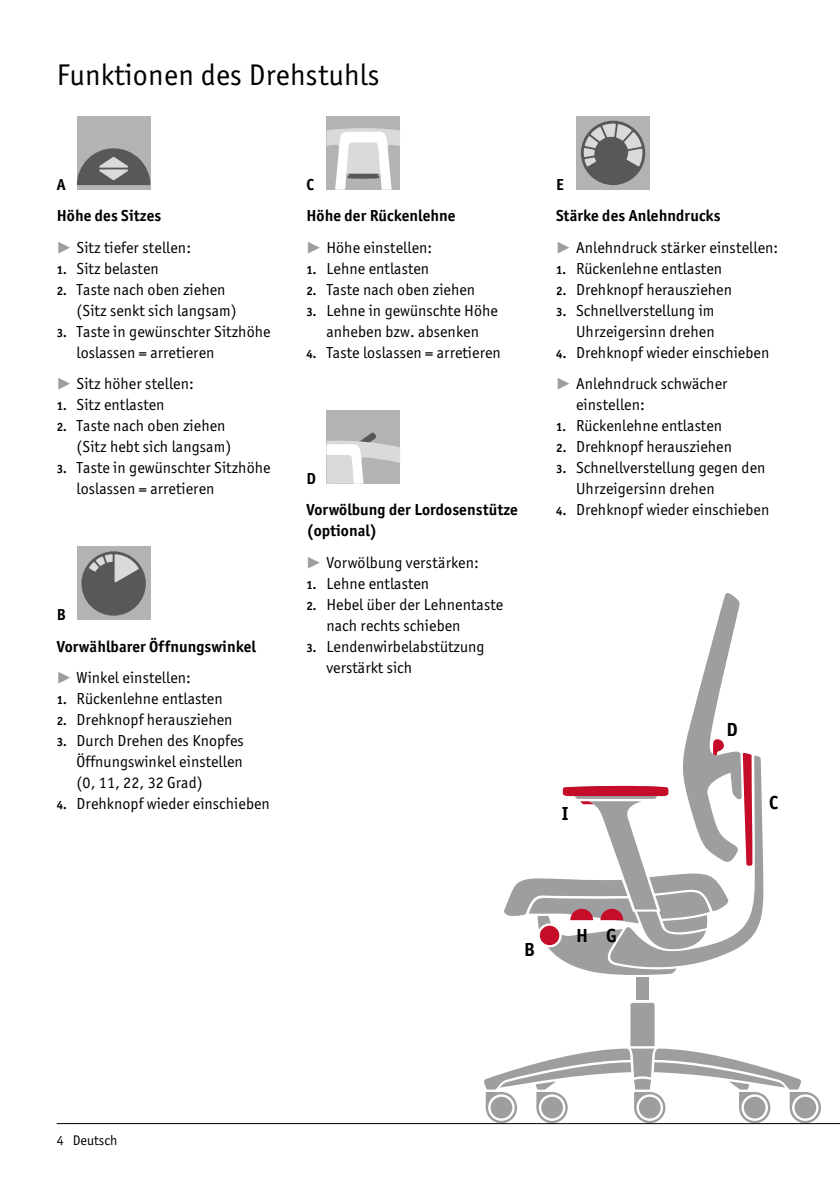
<style>
.page{position:relative;width:840px;height:1191px;background:#fff}
.page>*{position:absolute;margin:0;border:0;box-sizing:border-box;transform-origin:0 0}
.Head_Innen{font:30px "Officina San Itc T";letter-spacing:.01em;color:#000}
.Subline_Bold{font:700 19px "Officina San Itc T";color:#000}
.Text_Book{font:16px/21px "Officina San Itc T";letter-spacing:.005em;color:#000}
.Normal_Bold{font:700 16px/21px "Officina San Itc T";letter-spacing:.005em;color:#000}
.Normal_Bold-2{font:16px "Officina San Itc T";letter-spacing:.005em;color:#000}
.t1{font:14px "Officina San Itc T";letter-spacing:.005em;color:#000}
.s1{font-family:"European Pi Four";font-size:15px;color:#9c9e9f}
.s2{font-weight:700;font-size:12px}
</style>
<div class="page">
<svg style="left:484px;top:1002px;width:336px;height:121px"></svg>
<div style="left:636px;top:977px;width:12px;height:23px;background:#9c9e9f"></div>
<svg style="left:504px;top:593px;width:259px;height:382px"></svg>
<div style="left:77px;top:116px;width:73px;height:74px;background:#b1b3b4"></div>
<svg style="left:77px;top:148px;width:73px;height:37px"></svg>
<div style="left:326px;top:116px;width:74px;height:74px;background:#b1b3b4"></div>
<svg style="left:326px;top:128px;width:74px;height:62px"></svg>
<div style="left:77px;top:547px;width:73px;height:73px;background:#b1b3b4"></div>
<div style="left:81px;top:551px;width:65px;height:64px;background:#58585a;border-radius:50%"></div>
<svg style="left:89px;top:554px;width:50px;height:28px"></svg>
<div style="left:576px;top:116px;width:73px;height:74px;background:#b1b3b4"></div>
<div style="left:580px;top:121px;width:65px;height:64px;background:#58585a;border-radius:50%"></div>
<svg style="left:583px;top:123px;width:59px;height:43px"></svg>
<hr style="left:57px;top:1123px;width:782px;height:1px;background:#000">
<div style="left:326px;top:410px;width:74px;height:74px;background:#b1b3b4"></div>
<svg style="left:326px;top:432px;width:74px;height:52px"></svg>
<p class="Head_Innen" style="left:57px;top:57px;width:324px">Funktionen des Drehstuhls</p>
<p class="Normal_Bold" style="left:57px;top:173px;width:10px">A</p>
<p class="Normal_Bold" style="left:306px;top:173px;width:9px">C</p>
<p class="Normal_Bold" style="left:57px;top:205px;width:106px">Höhe des Sitzes</p>
<p class="Text_Book" style="left:57px;top:237px;width:136px"><span class="s1">P</span> Sitz tiefer stellen:</p>
<p class="Text_Book" style="left:57px;top:258px;width:104px"><span class="s2">1.</span> Sitz belasten</p>
<p class="Text_Book" style="left:57px;top:279px;width:170px"><span class="s2">2.</span> Taste nach oben ziehen</p>
<p class="Text_Book" style="left:77px;top:300px;width:161px">(Sitz senkt sich langsam)</p>
<p class="Text_Book" style="left:77px;top:321px;width:195px;text-indent:-20px"><span class="s2">3.</span> Taste in gewünschter Sitzhöhe loslassen = arretieren</p>
<p class="Text_Book" style="left:57px;top:373px;width:138px"><span class="s1">P</span> Sitz höher stellen:</p>
<p class="Text_Book" style="left:57px;top:394px;width:109px"><span class="s2">1.</span> Sitz entlasten</p>
<p class="Text_Book" style="left:57px;top:415px;width:170px"><span class="s2">2.</span> Taste nach oben ziehen</p>
<p class="Text_Book" style="left:77px;top:436px;width:156px">(Sitz hebt sich langsam)</p>
<p class="Text_Book" style="left:77px;top:457px;width:195px;text-indent:-20px"><span class="s2">3.</span> Taste in gewünschter Sitzhöhe loslassen = arretieren</p>
<p class="Normal_Bold" style="left:57px;top:604px;width:11px">B</p>
<p class="Normal_Bold" style="left:57px;top:635px;width:201px">Vorwählbarer Öffnungswinkel</p>
<p class="Text_Book" style="left:57px;top:667px;width:136px"><span class="s1">P</span> Winkel einstellen:</p>
<p class="Text_Book" style="left:57px;top:688px;width:167px"><span class="s2">1.</span> Rückenlehne entlasten</p>
<p class="Text_Book" style="left:57px;top:709px;width:177px"><span class="s2">2.</span> Drehknopf herausziehen</p>
<p class="Text_Book" style="left:57px;top:730px;width:188px"><span class="s2">3.</span> Durch Drehen des Knopfes</p>
<p class="Text_Book" style="left:77px;top:751px;width:168px">Öffnungswinkel einstellen</p>
<p class="Text_Book" style="left:77px;top:772px;width:128px">(0, 11, 22, 32 Grad)</p>
<p class="Text_Book" style="left:57px;top:793px;width:214px"><span class="s2">4.</span> Drehknopf wieder einschieben</p>
<p class="Normal_Bold" style="left:306px;top:205px;width:150px">Höhe der Rückenlehne</p>
<p class="Text_Book" style="left:306px;top:237px;width:127px"><span class="s1">P</span> Höhe einstellen:</p>
<p class="Text_Book" style="left:306px;top:258px;width:124px"><span class="s2">1.</span> Lehne entlasten</p>
<p class="Text_Book" style="left:306px;top:279px;width:170px"><span class="s2">2.</span> Taste nach oben ziehen</p>
<p class="Text_Book" style="left:306px;top:300px;width:193px;text-align:center"><span class="s2">3.</span> Lehne in gewünschte Höhe anheben bzw. absenken</p>
<p class="Text_Book" style="left:306px;top:342px;width:196px"><span class="s2">4.</span> Taste loslassen = arretieren</p>
<p class="Normal_Bold" style="left:306px;top:467px;width:11px">D</p>
<p class="Normal_Bold" style="left:306px;top:499px;width:213px">Vorwölbung der Lordosenstütze (optional)</p>
<p class="Text_Book" style="left:306px;top:552px;width:174px"><span class="s1">P</span> Vorwölbung verstärken:</p>
<p class="Text_Book" style="left:306px;top:573px;width:124px"><span class="s2">1.</span> Lehne entlasten</p>
<p class="Text_Book" style="left:326px;top:594px;width:178px;text-indent:-20px"><span class="s2">2.</span> Hebel über der Lehnentaste nach rechts schieben</p>
<p class="Text_Book" style="left:326px;top:636px;width:160px;text-indent:-20px"><span class="s2">3.</span> Lendenwirbelabstützung verstärkt sich</p>
<p class="Normal_Bold" style="left:556px;top:173px;width:9px">E</p>
<p class="Normal_Bold" style="left:556px;top:205px;width:166px">Stärke des Anlehndrucks</p>
<p class="Text_Book" style="left:556px;top:237px;width:223px"><span class="s1">P</span> Anlehndruck stärker einstellen:</p>
<p class="Text_Book" style="left:556px;top:258px;width:167px"><span class="s2">1.</span> Rückenlehne entlasten</p>
<p class="Text_Book" style="left:556px;top:279px;width:177px"><span class="s2">2.</span> Drehknopf herausziehen</p>
<p class="Text_Book" style="left:556px;top:300px;width:160px"><span class="s2">3.</span> Schnellverstellung im</p>
<p class="Text_Book" style="left:575px;top:321px;width:140px">Uhrzeigersinn drehen</p>
<p class="Normal_Bold-2" style="left:556px;top:343px;width:214px"><span class="s2">4.</span> Drehknopf wieder einschieben</p>
<p class="Text_Book" style="left:556px;top:373px;width:173px"><span class="s1">P</span> Anlehndruck schwächer</p>
<p class="Normal_Bold-2" style="left:575px;top:395px;width:70px">einstellen:</p>
<p class="Text_Book" style="left:556px;top:415px;width:167px"><span class="s2">1.</span> Rückenlehne entlasten</p>
<p class="Text_Book" style="left:556px;top:436px;width:177px"><span class="s2">2.</span> Drehknopf herausziehen</p>
<p class="Text_Book" style="left:575px;top:457px;width:191px;text-indent:-20px"><span class="s2">3.</span> Schnellverstellung gegen den<br>Uhrzeigersinn drehen</p>
<p class="Normal_Bold-2" style="left:556px;top:500px;width:214px"><span class="s2">4.</span> Drehknopf wieder einschieben</p>
<p class="Subline_Bold" style="left:561px;top:801px;width:8px">I</p>
<p class="Subline_Bold" style="left:726px;top:717px;width:13px">D</p>
<p class="Subline_Bold" style="left:768px;top:791px;width:10px">C</p>
<p class="Subline_Bold" style="left:524px;top:938px;width:12px">B</p>
<p class="Subline_Bold" style="left:575px;top:924px;width:13px">H</p>
<p class="Subline_Bold" style="left:606px;top:924px;width:12px">G</p>
<p class="t1" style="left:57px;top:1132px;width:62px">4 Deutsch</p>
</div>
